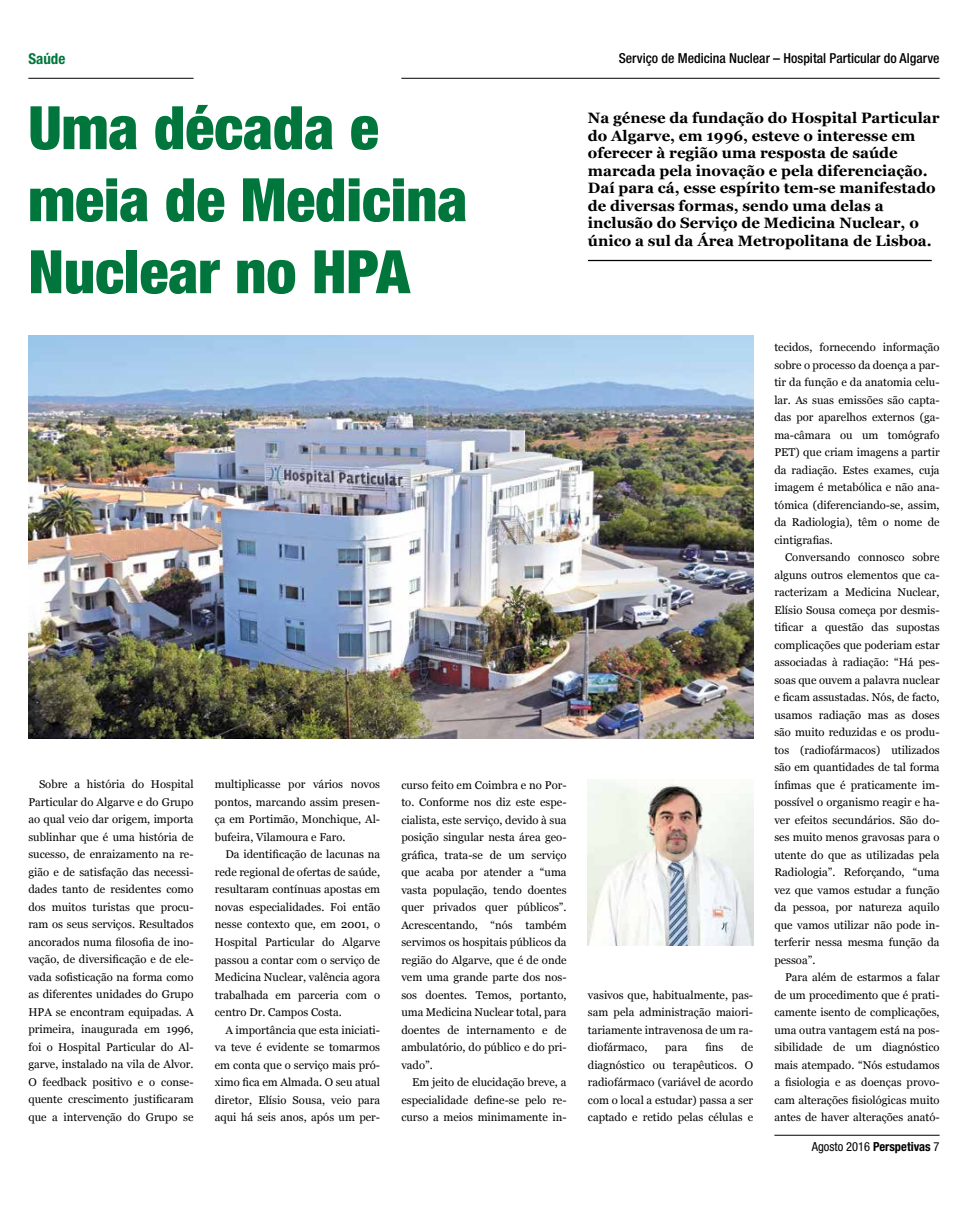
<style>
.page{position:relative;width:968px;height:1205px;background:#fff}
.page>*{position:absolute;margin:0;border:0;box-sizing:border-box;transform-origin:0 0}
.t1{font:900 condensed 60px/72px "Helvetica Neue LT Std";color:#00763c}
.t2{font:700 15px/17.5px "Georgia";color:#000}
.t3{font:700 condensed 15px "Helvetica Neue LT Std";color:#00763c}
.t4{font:500 condensed 13.75px "Helvetica Neue LT Std";color:#000}
.t5{font:condensed 12.5px "Helvetica Neue LT Std";color:#000}
.t6{font:11.25px/17.5px "Georgia";color:#000;text-align:justify}
.s1{font-weight:700}
</style>
<div class="page">
<hr style="left:28px;top:78px;width:165px;height:1px;background:#000">
<hr style="left:401px;top:78px;width:538px;height:1px;background:#000">
<hr style="left:774px;top:1135px;width:165px;height:1px;background:#000">
<hr style="left:587px;top:260px;width:344px;height:1px;background:#000">
<img style="left:587px;top:780px;width:166px;height:166px">
<img style="left:28px;top:335px;width:725px;height:404px">
<h2 class="t3" style="left:28px;top:49px;width:38px">Saúde</h2>
<h1 class="t1" style="left:28px;top:91px;width:440px">Uma década e meia de Medicina<br>Nuclear no HPA</h1>
<p class="t6" style="left:28px;top:775px;width:167px;text-indent:11px">Sobre a história do Hospital Particular do Algarve e do Grupo ao qual veio dar origem, importa sublinhar que é uma história de sucesso, de enraizamento na re&shy;gião e de satisfação das necessi&shy;dades tanto de residentes como dos muitos turistas que procu&shy;ram os seus serviços. Resultados ancorados numa filosofia de ino&shy;vação, de diversificação e de ele&shy;vada sofisticação na forma como as diferentes unidades do Grupo HPA se encontram equipadas. A primeira, inaugurada em 1996, foi o Hospital Particular do Al&shy;garve, instalado na vila de Alvor.<br>O feedback positivo e o conse&shy;quente crescimento justificaram que a intervenção do Grupo se</p>
<p class="t6" style="left:215px;top:775px;width:167px">multiplicasse por vários novos pontos, marcando assim presen&shy;ça em Portimão, Monchique, Al&shy;bufeira, Vilamoura e Faro.</p>
<p class="t6" style="left:215px;top:845px;width:167px;text-indent:11px">Da identificação de lacunas na rede regional de ofertas de saúde, resultaram contínuas apostas em novas especialidades. Foi então nesse contexto que, em 2001, o Hospital Particular do Algarve passou a contar com o serviço de Medicina Nuclear, valência agora trabalhada em parceria com o centro Dr. Campos Costa.</p>
<p class="t6" style="left:215px;top:1020px;width:167px;text-indent:11px">A importância que esta iniciati&shy;va teve é evidente se tomarmos em conta que o serviço mais pró&shy;ximo fica em Almada. O seu atual diretor, Elísio Sousa, veio para aqui há seis anos, após um per-</p>
<p class="t6" style="left:401px;top:775px;width:167px">curso feito em Coimbra e no Por&shy;to. Conforme nos diz este espe&shy;cialista, este serviço, devido à sua posição singular nesta área geo&shy;gráfica, trata-se de um serviço que acaba por atender a “uma vasta população, tendo doentes quer privados quer públicos”.<br>Acrescentando, “nós também servimos os hospitais públicos da região do Algarve, que é de onde vem uma grande parte dos nos&shy;sos doentes. Temos, portanto, uma Medicina Nuclear total, para doentes de internamento e de ambulatório, do público e do pri&shy;vado”.</p>
<p class="t6" style="left:401px;top:1073px;width:167px;text-indent:11px">Em jeito de elucidação breve, a especialidade define-se pelo re&shy;curso a meios minimamente in-</p>
<p class="t4" style="left:618px;top:50px;width:322px">Serviço de Medicina Nuclear – Hospital Particular do Algarve</p>
<p class="t2" style="left:587px;top:108px;width:353px">Na génese da fundação do Hospital Particular do Algarve, em 1996, esteve o interesse em oferecer à região uma resposta de saúde marcada pela inovação e pela diferenciação.<br>Daí para cá, esse espírito tem-se manifestado de diversas formas, sendo uma delas a inclusão do Serviço de Medicina Nuclear, o único a sul da Área Metropolitana de Lisboa.</p>
<p class="t6" style="left:587px;top:985px;width:167px">vasivos que, habitualmente, pas&shy;sam pela administração maiori&shy;tariamente intravenosa de um ra&shy;diofármaco,</p>
<p class="t6" style="left:665px;top:1038px;width:24px">para</p>
<p class="t6" style="left:705px;top:1038px;width:20px">fins</p>
<p class="t6" style="left:587px;top:1038px;width:167px;text-indent:153px">de diagnóstico ou terapêuticos. O radiofármaco (variável de acordo com o local a estudar) passa a ser captado e retido pelas células e</p>
<p class="t6" style="left:774px;top:338px;width:167px">tecidos, fornecendo informação sobre o processo da doença a par&shy;tir da função e da anatomia celu&shy;lar. As suas emissões são capta&shy;das por aparelhos externos (ga&shy;ma-câmara ou um tomógrafo PET) que criam imagens a partir da radiação. Estes exames, cuja imagem é metabólica e não ana&shy;tómica (diferenciando-se, assim, da Radiologia), têm o nome de cintigrafias.</p>
<p class="t6" style="left:774px;top:548px;width:167px;text-indent:11px">Conversando connosco sobre alguns outros elementos que ca&shy;racterizam a Medicina Nuclear, Elísio Sousa começa por desmis&shy;tificar a questão das supostas complicações que poderiam estar associadas à radiação: “Há pes&shy;soas que ouvem a palavra nuclear e ficam assustadas. Nós, de facto, usamos radiação mas as doses são muito reduzidas e os produ&shy;tos (radiofármacos) utilizados são em quantidades de tal forma ínfimas que é praticamente im&shy;possível o organismo reagir e ha&shy;ver efeitos secundários. São do&shy;ses muito menos gravosas para o utente do que as utilizadas pela Radiologia”. Reforçando, “uma vez que vamos estudar a função da pessoa, por natureza aquilo que vamos utilizar não pode in&shy;terferir nessa mesma função da pessoa”.</p>
<p class="t6" style="left:774px;top:968px;width:167px;text-indent:11px">Para além de estarmos a falar de um procedimento que é prati&shy;camente isento de complicações, uma outra vantagem está na pos&shy;sibilidade de um diagnóstico mais atempado. “Nós estudamos a fisiologia e as doenças provo&shy;cam alterações fisiológicas muito antes de haver alterações anató-</p>
<p class="t5" style="left:811px;top:1139px;width:129px">Agosto 2016 <span class="s1">Perspetivas</span> 7</p>
</div>
